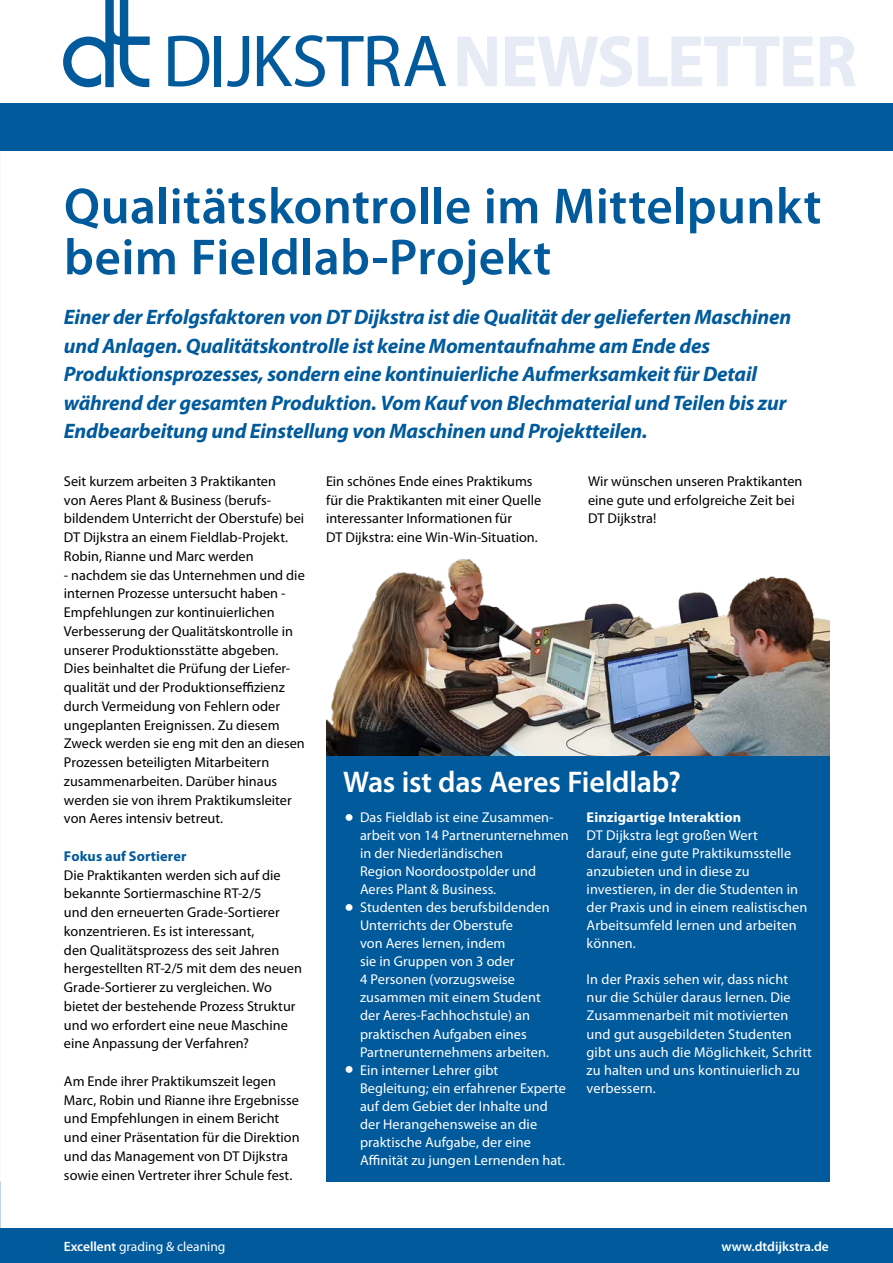
<style>
.page{position:relative;width:893px;height:1263px;background:#fff}
.page>*{position:absolute;margin:0;border:0;box-sizing:border-box;transform-origin:0 0}
.t1{font:700 73.5px "Myriad Pro";letter-spacing:-.02em;color:#e6ebf6;scale:.96 1}
.CHAPPEAU{font:600 51px/51px "Myriad Pro";letter-spacing:.005em;color:#005a9c}
.CHAPPEAU-2{font:600 30px "Myriad Pro";letter-spacing:-.01em;color:#fff}
.t2{font:italic 700 21px/28.5px "Myriad Pro";letter-spacing:-.01em;color:#005a9c}
.Body{font:14.25px/18.8px "Myriad Pro";letter-spacing:.005em;color:#000}
.Opsomming_Diap{font:14.25px/18px "Myriad Pro";letter-spacing:.005em;color:#fff}
.Opsomming_Diap-2{font:700 14.25px "Myriad Pro";letter-spacing:.01em;color:#fff}
.SUBJES{font:700 14.25px "Myriad Pro";letter-spacing:.01em;color:#005a9c}
.Hoofdkop{font:13.5px "Myriad Pro";color:#fff}
.Hoofdkop-2{font:600 13.5px "Myriad Pro";color:#fff}
.s1{font-weight:600}
</style>
<div class="page">
<div style="left:0;top:1229px;width:893px;height:34px;background:#005a9c"></div>
<div style="left:0;top:103px;width:893px;height:48px;background:#005a9c"></div>
<svg style="left:63px;top:0;width:87px;height:87px"></svg>
<svg style="left:168px;top:36px;width:41px;height:51px"></svg>
<div style="left:215px;top:36px;width:6px;height:50px;background:#005a9c"></div>
<svg style="left:227px;top:36px;width:22px;height:51px"></svg>
<svg style="left:257px;top:35px;width:189px;height:52px"></svg>
<img style="left:326px;top:559px;width:503px;height:197px">
<div style="left:326px;top:756px;width:503px;height:425px;background:#005a9c"></div>
<p class="t1" style="left:453px;top:13px;width:423px">NEWSLETTER</p>
<p class="CHAPPEAU" style="left:64px;top:179px;width:759px">Qualitätskontrolle im Mittelpunkt beim Fieldlab-Projekt</p>
<p class="t2" style="left:64px;top:302px;width:729px">Einer der Erfolgsfaktoren von DT Dijkstra ist die Qualität der gelieferten Maschinen und Anlagen. Qualitätskontrolle ist keine Momentaufnahme am Ende des Produktionsprozesses, sondern eine kontinuierliche Aufmerksamkeit für Detail während der gesamten Produktion. Vom Kauf von Blechmaterial und Teilen bis zur Endbearbeitung und Einstellung von Maschinen und Projektteilen.</p>
<p class="Body" style="left:64px;top:471px;width:242px">Seit kurzem arbeiten 3 Praktikanten<br>von Aeres Plant &amp; Business (berufs&shy;bildendem Unterricht der Oberstufe) bei DT Dijkstra an einem Fieldlab-Projekt.<br>Robin, Rianne und Marc werden</p>
<p class="Body" style="left:64px;top:565px;width:242px">- nachdem sie das Unternehmen und die internen Prozesse untersucht haben - Empfehlungen zur kontinuierlichen Verbesserung der Qualitätskontrolle in unserer Produktionsstätte abgeben.</p>
<p class="Body" style="left:64px;top:659px;width:242px">Dies beinhaltet die Prüfung der Liefer&shy;qualität und der Produktionseffizienz durch Vermeidung von Fehlern oder ungeplanten Ereignissen. Zu diesem Zweck werden sie eng mit den an diesen Prozessen beteiligten Mitarbeitern zusammenarbeiten. Darüber hinaus werden sie von ihrem Praktikumsleiter von Aeres intensiv betreut.</p>
<p class="SUBJES" style="left:64px;top:847px;width:124px">Fokus auf Sortierer</p>
<p class="Body" style="left:64px;top:865px;width:239px">Die Praktikanten werden sich auf die bekannte Sortiermaschine RT-2/5<br>und den erneuerten Grade-Sortierer konzentrieren. Es ist interessant,<br>den Qualitätsprozess des seit Jahren hergestellten RT-2/5 mit dem des neuen Grade-Sortierer zu vergleichen. Wo bietet der bestehende Prozess Struktur und wo erfordert eine neue Maschine eine Anpassung der Verfahren?</p>
<p class="Body" style="left:64px;top:1071px;width:237px">Am Ende ihrer Praktikumszeit legen Marc, Robin und Rianne ihre Ergebnisse und Empfehlungen in einem Bericht und einer Präsentation für die Direktion und das Management von DT Dijkstra sowie einen Vertreter ihrer Schule fest.</p>
<p class="Body" style="left:326px;top:471px;width:217px">Ein schönes Ende eines Praktikums für die Praktikanten mit einer Quelle interessanter Informationen für<br>DT Dijkstra: eine Win-Win-Situation.</p>
<p class="Body" style="left:588px;top:471px;width:216px">Wir wünschen unseren Praktikanten eine gute und erfolgreiche Zeit bei<br>DT Dijkstra!</p>
<p class="CHAPPEAU-2" style="left:343px;top:762px;width:339px">Was ist das Aeres Fieldlab?</p>
<p class="Opsomming_Diap" style="left:360px;top:808px;width:210px">Das Fieldlab ist eine Zusammen&shy;arbeit von 14 Partnerunternehmen in der Niederländischen<br>Region Noordoostpolder und<br>Aeres Plant &amp; Business.</p>
<p class="Opsomming_Diap" style="left:360px;top:898px;width:191px">Studenten des berufsbildenden<br>Unterrichts der Oberstufe<br>von Aeres lernen, indem<br>sie in Gruppen von 3 oder<br>4 Personen (vorzugsweise zusammen mit einem Student der Aeres-Fachhochstule) an praktischen Aufgaben eines<br>Partnerunternehmens arbeiten.</p>
<p class="Opsomming_Diap" style="left:360px;top:1060px;width:208px">Ein interner Lehrer gibt<br>Begleitung; ein erfahrener Experte auf dem Gebiet der Inhalte und der Herangehensweise an die praktische Aufgabe, der eine<br>Affinität zu jungen Lernenden hat.</p>
<p class="Opsomming_Diap-2" style="left:587px;top:808px;width:156px">Einzigartige Interaktion</p>
<p class="Opsomming_Diap" style="left:587px;top:826px;width:222px">DT Dijkstra legt großen Wert<br>darauf, eine gute Praktikumsstelle anzubieten und in diese zu investieren, in der die Studenten in der Praxis und in einem realistischen<br>Arbeitsumfeld lernen und arbeiten können.</p>
<p class="Opsomming_Diap" style="left:587px;top:970px;width:227px">In der Praxis sehen wir, dass nicht nur die Schüler daraus lernen. Die<br>Zusammenarbeit mit motivierten und gut ausgebildeten Studenten gibt uns auch die Möglichkeit, Schritt zu halten und uns kontinuierlich zu verbessern.</p>
<p class="Hoofdkop" style="left:64px;top:1238px;width:163px"><span class="s1">Excellent</span> grading &amp; cleaning</p>
<p class="Hoofdkop-2" style="left:721px;top:1238px;width:109px">www.dtdijkstra.de</p>
</div>
